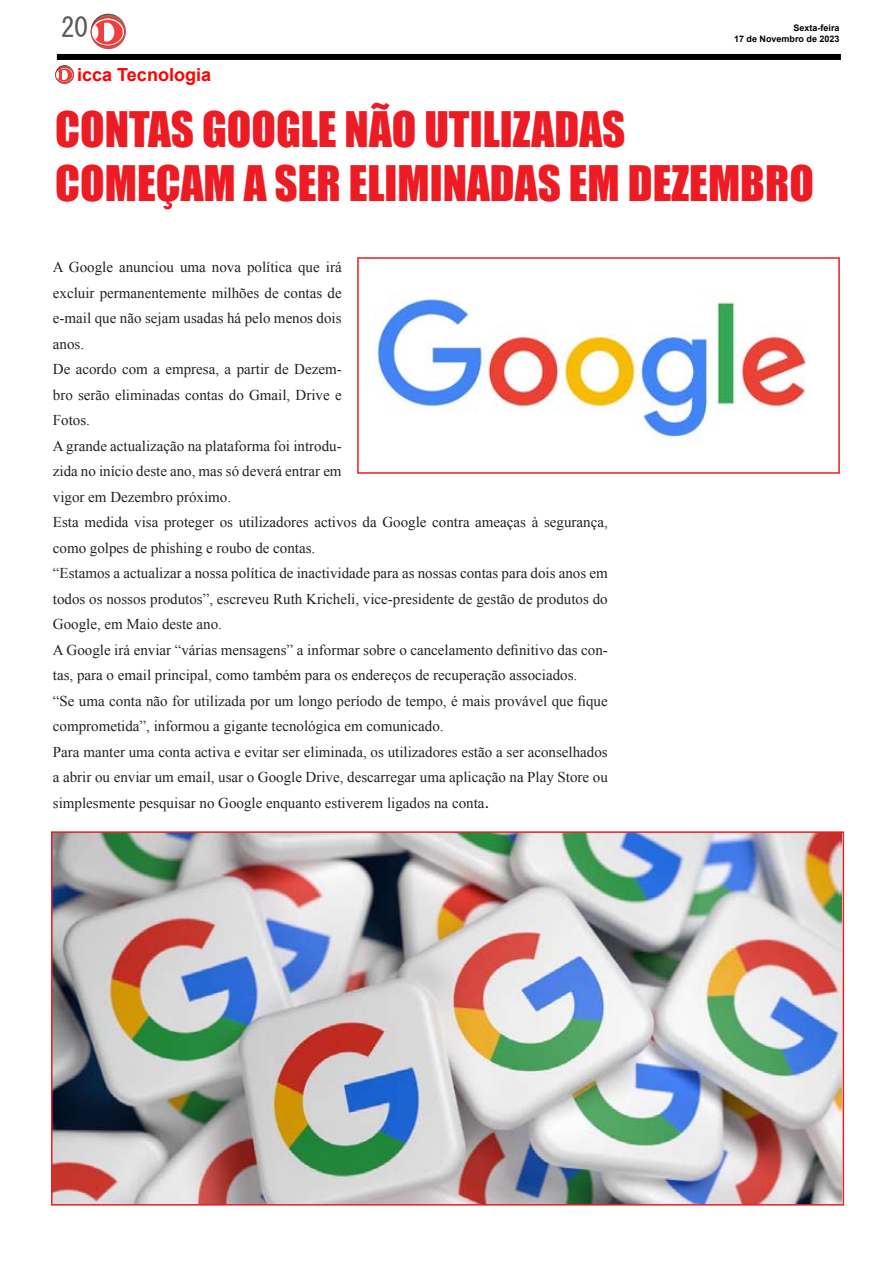
<style>
.page{position:relative;width:893px;height:1263px;background:#fff}
.page>*{position:absolute;margin:0;border:0;box-sizing:border-box;transform-origin:0 0}
.t1{font:45px/54px "Impact";color:#ed1c24}
.t2{font:27px "MS Gothic";color:#58595b}
.t3{font:700 18px "Arial";color:#fe0000}
.t4{font:15px/25.5px "Times New Roman";color:#222}
.t5{font:700 9px/10.8px "Arial";color:#000;text-align:right}
.s1{font-family:"Arial";font-size:18px}
</style>
<div class="page">
<div style="left:57px;top:54px;width:784px;height:6px;background:#000"></div>
<svg style="left:91px;top:14px;width:35px;height:35px"></svg>
<svg style="left:91px;top:18px;width:34px;height:28px"></svg>
<div style="left:91px;top:18px;width:34px;height:28px;border:1px solid #d9322f;border-radius:50%"></div>
<svg style="left:93px;top:20px;width:30px;height:25px"></svg>
<div style="left:92px;top:26px;width:6px;height:13px;background:#fff;border-radius:50%"></div>
<div style="left:99px;top:23px;width:15px;height:19px;background:#fff;border-radius:50%"></div>
<hr style="left:99px;top:22px;width:4px;height:20px;background:#ef3e3d">
<svg style="left:55px;top:65px;width:19px;height:19px"></svg>
<div style="left:55px;top:67px;width:18px;height:16px;border:1px solid #d9322f;border-radius:50%"></div>
<svg style="left:56px;top:68px;width:16px;height:14px"></svg>
<div style="left:60px;top:70px;width:8px;height:10px;background:#fff;border-radius:50%"></div>
<svg style="left:56px;top:70px;width:6px;height:10px"></svg>
<img style="left:376px;top:291px;width:430px;height:155px">
<div style="left:357px;top:257px;width:483px;height:217px;border:2px solid #ed1c24"></div>
<img style="left:54px;top:834px;width:787px;height:368px">
<div style="left:51px;top:831px;width:793px;height:374px;border:2px solid #ed1c24"></div>
<h2 class="t2" style="left:61px;top:14px;width:28px">20</h2>
<p class="t5" style="left:734px;top:23px;width:107px">Sexta-feira<br>17 de Novembro de 2023</p>
<p class="t3" style="left:77px;top:62px;width:135px">icca Tecnologia</p>
<h1 class="t1" style="left:55px;top:101px;width:760px">CONTAS GOOGLE NÃO UTILIZADAS<br>COMEÇAM A SER ELIMINADAS EM DEZEMBRO</h1>
<p class="t4" style="left:53px;top:254px;width:556px">A Google anunciou uma nova política que irá<br>excluir permanentemente milhões de contas de<br>e-mail que não sejam usadas há pelo menos dois<br>anos.<br>De acordo com a empresa, a partir de Dezem-<br>bro serão eliminadas contas do Gmail, Drive e<br>Fotos.<br>A grande actualização na plataforma foi introdu-<br>zida no início deste ano, mas só deverá entrar em<br>vigor em Dezembro próximo.<br>Esta medida visa proteger os utilizadores activos da Google contra ameaças à segurança, como golpes de phishing e roubo de contas.<br>“Estamos a actualizar a nossa política de inactividade para as nossas contas para dois anos em todos os nossos produtos”, escreveu Ruth Kricheli, vice-presidente de gestão de produtos do Google, em Maio deste ano.<br>A Google irá enviar “várias mensagens” a informar sobre o cancelamento definitivo das con&shy;tas, para o email principal, como também para os endereços de recuperação associados.<br>“Se uma conta não for utilizada por um longo período de tempo, é mais provável que fique comprometida”, informou a gigante tecnológica em comunicado.<br>Para manter uma conta activa e evitar ser eliminada, os utilizadores estão a ser aconselhados a abrir ou enviar um email, usar o Google Drive, descarregar uma aplicação na Play Store ou simplesmente pesquisar no Google enquanto estiverem ligados na conta<span class="s1">.</span></p>
</div>
